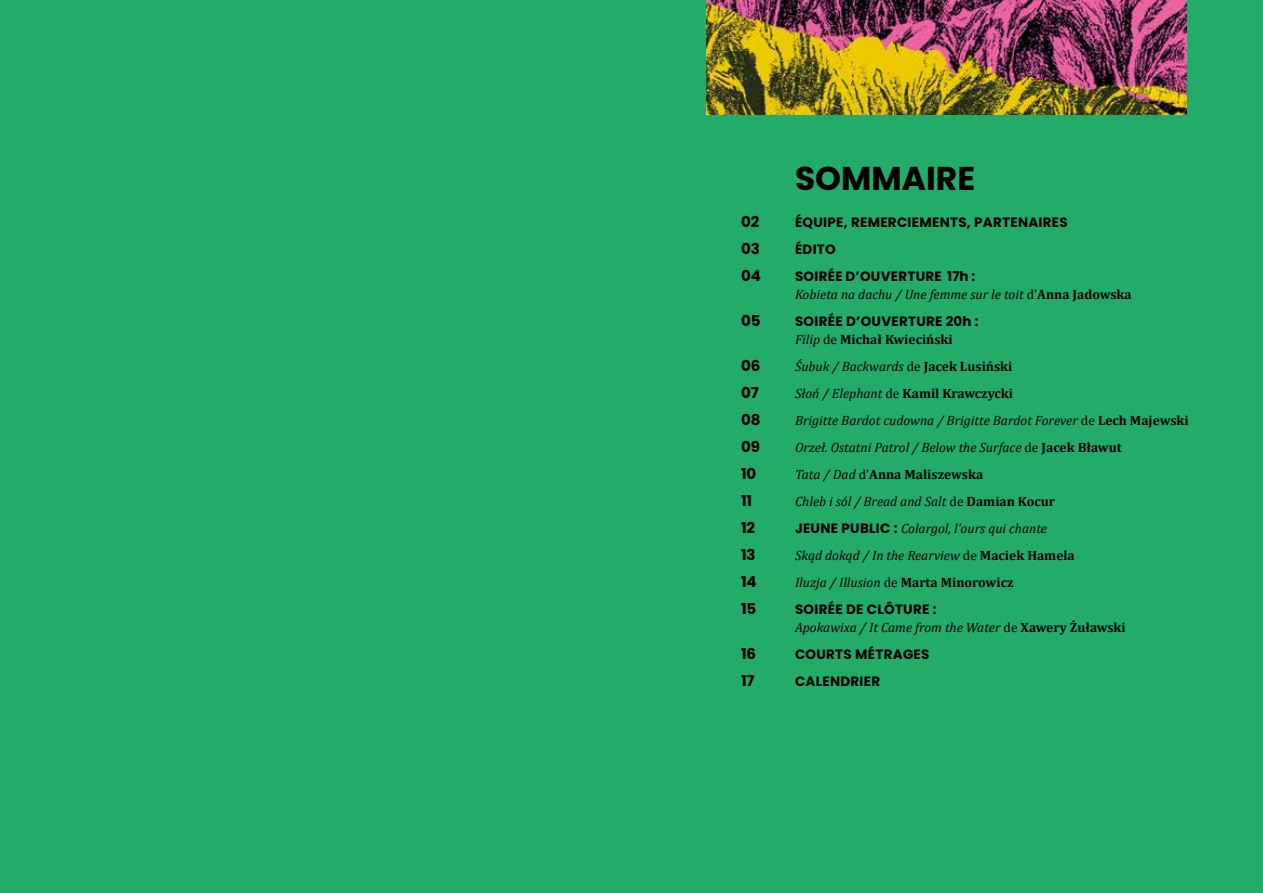
<style>
.page{position:relative;width:1263px;height:893px;background:#23ab6a}
.page>*{position:absolute;margin:0;border:0;box-sizing:border-box;transform-origin:0 0}
.t1{font:700 33px "Poppins";color:#000}
.t2{font:700 15px "Poppins";color:#000}
.t3{font:italic 13.5px "Cambria";color:#000}
.t4{font:700 13.5px "Poppins";letter-spacing:.02em;color:#000}
.t5{font:700 13.5px "Cambria";color:#000}
.s1{font-style:normal}
.s2{font-weight:700;font-style:normal}
.s3{font-weight:400;font-style:italic}
.s4{font-weight:400}
.s5{font-family:"Poppins";font-weight:700;font-style:normal}
</style>
<div class="page">
<img style="left:707px;top:0;width:480px;height:114px">
<h1 class="t1" style="left:795px;top:159px;width:182px">SOMMAIRE</h1>
<p class="t2" style="left:741px;top:213px;width:20px">02</p>
<p class="t4" style="left:795px;top:215px;width:274px">ÉQUIPE, REMERCIEMENTS, PARTENAIRES</p>
<p class="t2" style="left:741px;top:240px;width:20px">03</p>
<p class="t4" style="left:795px;top:242px;width:42px">ÉDITO</p>
<p class="t2" style="left:741px;top:267px;width:21px">04</p>
<p class="t4" style="left:795px;top:269px;width:182px">SOIRÉE D’OUVERTURE 17h :</p>
<p class="t3" style="left:795px;top:287px;width:338px">Kobieta na dachu / Une femme sur le toit <span class="s1">d’</span><span class="s2">Anna Jadowska</span></p>
<p class="t2" style="left:741px;top:312px;width:21px">05</p>
<p class="t4" style="left:795px;top:314px;width:185px">SOIRÉE D’OUVERTURE 20h :</p>
<p class="t5" style="left:795px;top:332px;width:159px"><span class="s3">Filip</span> <span class="s4">de</span> Michał Kwieciński</p>
<p class="t2" style="left:741px;top:357px;width:21px">06</p>
<p class="t3" style="left:795px;top:359px;width:219px">Śubuk / Backwards <span class="s1">de</span> <span class="s2">Jacek Lusiński</span></p>
<p class="t2" style="left:741px;top:384px;width:19px">07</p>
<p class="t5" style="left:795px;top:386px;width:219px"><span class="s3">Słoń / Elephant</span> <span class="s4">de</span> Kamil Krawczycki</p>
<p class="t2" style="left:741px;top:411px;width:21px">08</p>
<p class="t3" style="left:795px;top:413px;width:395px">Brigitte Bardot cudowna / Brigitte Bardot Forever <span class="s1">de</span> <span class="s2">Lech Majewski</span></p>
<p class="t2" style="left:741px;top:438px;width:21px">09</p>
<p class="t3" style="left:795px;top:440px;width:328px">Orzeł. Ostatni Patrol / Below the Surface <span class="s1">de</span> <span class="s2">Jacek Bławut</span></p>
<p class="t2" style="left:741px;top:465px;width:17px">10</p>
<p class="t5" style="left:795px;top:467px;width:190px"><span class="s3">Tata / Dad</span> <span class="s4">d’</span>Anna Maliszewska</p>
<p class="t2" style="left:741px;top:492px;width:13px">11</p>
<p class="t3" style="left:795px;top:494px;width:262px">Chleb i sól / Bread and Salt <span class="s1">de</span> <span class="s2">Damian Kocur</span></p>
<p class="t2" style="left:741px;top:519px;width:16px">12</p>
<p class="t3" style="left:795px;top:521px;width:254px"><span class="s5">JEUNE PUBLIC :</span> Colargol, l’ours qui chante</p>
<p class="t2" style="left:741px;top:546px;width:16px">13</p>
<p class="t3" style="left:795px;top:548px;width:281px">Skąd dokąd / In the Rearview <span class="s1">de</span> <span class="s2">Maciek Hamela</span></p>
<p class="t2" style="left:741px;top:573px;width:17px">14</p>
<p class="t3" style="left:795px;top:575px;width:220px">Iluzja / Illusion <span class="s1">de</span> <span class="s2">Marta Minorowicz</span></p>
<p class="t2" style="left:741px;top:600px;width:17px">15</p>
<p class="t4" style="left:795px;top:602px;width:143px">SOIRÉE DE CLÔTURE :</p>
<p class="t3" style="left:795px;top:620px;width:332px">Apokawixa / It Came from the Water <span class="s1">de</span> <span class="s2">Xawery Żuławski</span></p>
<p class="t2" style="left:741px;top:645px;width:17px">16</p>
<p class="t4" style="left:795px;top:647px;width:136px">COURTS MÉTRAGES</p>
<p class="t2" style="left:741px;top:672px;width:15px">17</p>
<p class="t4" style="left:795px;top:674px;width:87px">CALENDRIER</p>
</div>
